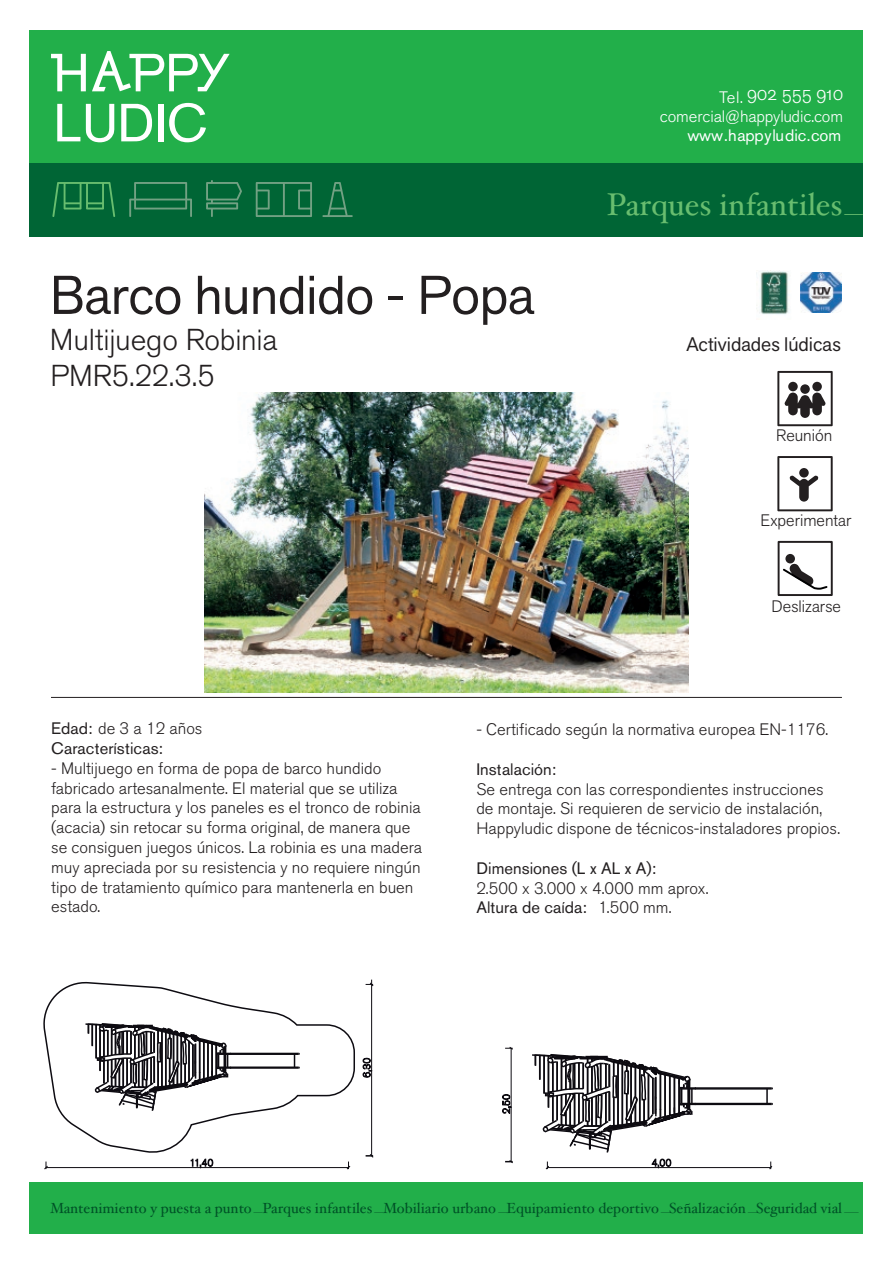
<style>
.page{position:relative;width:893px;height:1263px;background:#fff}
.page>*{position:absolute;margin:0;border:0;box-sizing:border-box;transform-origin:0 0}
.t1{font:54px "Akzid Grtsk Next";letter-spacing:-.01em;color:#231f20}
.t2{font:31.5px "Hoefler Text";color:#68bd6f}
.t3{font:300 30px "Akzidenz Grotesk BQ";letter-spacing:-.005em;color:#231f20}
.t4{font:19.5px "Akzid Grtsk Next";color:#231f20}
.t5{font:19.2px "Akzidenz Grotesk BQ Light Os F";letter-spacing:.005em;color:#fff}
.t6{font:300 16.5px/19.8px "Akzidenz Grotesk BQ";color:#231f20}
.t7{font:500 16.5px/19.8px "Akzidenz Grotesk BQ";letter-spacing:.005em;color:#231f20}
.t8{font:300 16.5px "Akzid Grtsk Next";color:#231f20}
.t9{font:300 16.5px "Akzidenz Grotesk BQ";letter-spacing:-.005em;color:#fff}
.t10{font:500 16.5px "Akzidenz Grotesk BQ";letter-spacing:-.005em;color:#fff}
.t11{font:14.7px "Hoefler Text";color:#005227}
.s1{font-size:15.75px}
.s2{font-weight:300}
.s3{font-weight:500}
.s4{font-size:7.35px}
</style>
<div class="page">
<div style="left:30px;top:1182px;width:833px;height:51px;background:#22af4a"></div>
<div style="left:30px;top:163px;width:833px;height:73px;background:#006535"></div>
<div style="left:30px;top:30px;width:833px;height:133px;background:#22af4a"></div>
<svg style="left:57px;top:104px;width:23px;height:37px"></svg>
<svg style="left:86px;top:104px;width:28px;height:38px"></svg>
<svg style="left:121px;top:104px;width:31px;height:37px"></svg>
<div style="left:158px;top:104px;width:5px;height:37px;background:#fff"></div>
<svg style="left:169px;top:103px;width:37px;height:39px"></svg>
<svg style="left:51px;top:54px;width:35px;height:37px"></svg>
<svg style="left:92px;top:51px;width:138px;height:40px"></svg>
<svg style="left:52px;top:182px;width:63px;height:35px"></svg>
<svg style="left:129px;top:182px;width:63px;height:35px"></svg>
<svg style="left:256px;top:182px;width:56px;height:35px"></svg>
<svg style="left:206px;top:180px;width:36px;height:37px"></svg>
<svg style="left:322px;top:182px;width:31px;height:35px"></svg>
<hr style="left:51px;top:697px;width:791px;height:1px;background:#231f20">
<img style="left:756px;top:271px;width:86px;height:44px">
<img style="left:800px;top:273px;width:41px;height:40px">
<svg style="left:777px;top:371px;width:56px;height:55px"></svg>
<svg style="left:777px;top:456px;width:56px;height:55px"></svg>
<div style="left:778px;top:541px;width:55px;height:55px;border:2px solid #231f20"></div>
<div style="left:785px;top:554px;width:10px;height:9px;background:#231f20;border-radius:50%"></div>
<svg style="left:783px;top:563px;width:45px;height:27px"></svg>
<hr style="left:371px;top:980px;width:1px;height:176px;background:#0d0b11">
<hr style="left:46px;top:1167px;width:302px;height:1px;background:#0d0b11">
<svg style="left:190px;top:1158px;width:24px;height:11px"></svg>
<svg style="left:362px;top:1057px;width:11px;height:21px"></svg>
<svg style="left:44px;top:1161px;width:5px;height:9px"></svg>
<svg style="left:346px;top:1161px;width:5px;height:9px"></svg>
<svg style="left:366px;top:982px;width:8px;height:5px"></svg>
<svg style="left:366px;top:1153px;width:8px;height:5px"></svg>
<hr style="left:511px;top:1048px;width:1px;height:114px;background:#0d0b11">
<hr style="left:547px;top:1167px;width:224px;height:1px;background:#0d0b11">
<svg style="left:502px;top:1093px;width:10px;height:21px"></svg>
<svg style="left:768px;top:1161px;width:5px;height:9px"></svg>
<svg style="left:505px;top:1047px;width:8px;height:3px"></svg>
<svg style="left:505px;top:1159px;width:8px;height:5px"></svg>
<img style="left:204px;top:392px;width:485px;height:301px">
<svg style="left:43px;top:981px;width:312px;height:172px"></svg>
<hr style="left:695px;top:1087px;width:77px;height:2px;background:#0d0b11">
<svg style="left:766px;top:1087px;width:7px;height:19px"></svg>
<hr style="left:695px;top:1103px;width:77px;height:2px;background:#0d0b11">
<svg style="left:532px;top:1054px;width:165px;height:116px"></svg>
<p class="t5" style="left:719px;top:83px;width:125px"><sub>Tel.</sub> 902 555 910</p>
<p class="t9" style="left:660px;top:107px;width:185px">comercial@happyludic.com</p>
<p class="t10" style="left:687px;top:126px;width:155px">www.happyludic.com</p>
<h2 class="t2" style="left:607px;top:186px;width:258px">Parques infantiles<span class="s1">_</span></h2>
<h1 class="t1" style="left:50px;top:260px;width:486px">Barco hundido - Popa</h1>
<h3 class="t3" style="left:50px;top:323px;width:229px">Multijuego Robinia</h3>
<p class="t4" style="left:686px;top:331px;width:156px">Actividades lúdicas</p>
<h3 class="t3" style="left:50px;top:359px;width:166px">PMR5.22.3.5</h3>
<p class="t7" style="left:51px;top:718px;width:153px">Edad: <span class="s2">de 3 a 12 años<br></span>Características:</p>
<p class="t6" style="left:51px;top:758px;width:372px">- Multijuego en forma de popa de barco hundido fabricado artesanalmente. El material que se utiliza para la estructura y los paneles es el tronco de robinia (acacia) sin retocar su forma original, de manera que se consiguen juegos únicos. La robinia es una madera muy apreciada por su resistencia y no requiere ningún tipo de tratamiento químico para mantenerla en buen estado.</p>
<p class="t8" style="left:776px;top:425px;width:57px">Reunión</p>
<p class="t8" style="left:760px;top:510px;width:93px">Experimentar</p>
<p class="t8" style="left:772px;top:596px;width:71px">Deslizarse</p>
<p class="t6" style="left:476px;top:720px;width:353px">- Certificado según la normativa europea EN-1176.</p>
<p class="t7" style="left:476px;top:759px;width:81px">Instalación:</p>
<p class="t6" style="left:476px;top:779px;width:365px">Se entrega con las correspondientes instrucciones de montaje. Si requieren de servicio de instalación,<br>Happyludic dispone de técnicos-instaladores propios.</p>
<p class="t7" style="left:476px;top:858px;width:181px">Dimensiones (L x AL x A):</p>
<p class="t6" style="left:476px;top:878px;width:234px">2.500 x 3.000 x 4.000 mm aprox.<br><span class="s3">Altura de caída:</span> 1.500 mm.</p>
<p class="t11" style="left:50px;top:1199px;width:810px">Mantenimiento y puesta a punto <span class="s4">_</span>Parques infantiles <span class="s4">_</span>Mobiliario urbano <span class="s4">_</span>Equipamiento deportivo <span class="s4">_</span>Señalización <span class="s4">_</span>Seguridad vial <span class="s4">_</span></p>
</div>
